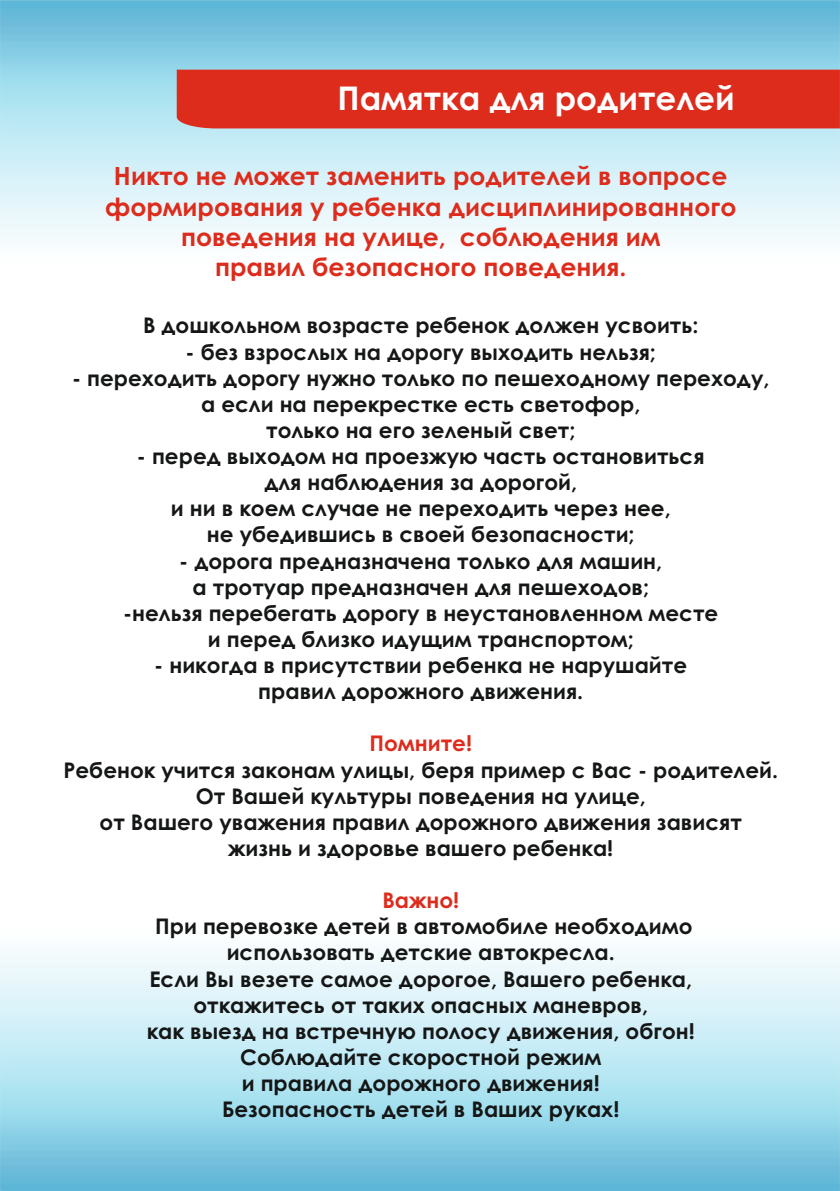
<style>
.page{position:relative;width:840px;height:1191px;background:#fff}
.page>*{position:absolute;margin:0;border:0;box-sizing:border-box;transform-origin:0 0}
.t1{font:700 32.6px "Century Gothic";color:#fff}
.t2{font:700 25px/30.4px "Century Gothic";color:#dd2b1c;text-align:center}
.t3{font:700 21.6px/26.2px "Century Gothic";color:#151616;text-align:center}
.t4{font:700 21.6px "Century Gothic";color:#dd2b1c}
</style>
<div class="page">
<img style="left:0;top:0;width:839px;height:239px">
<img style="left:0;top:953px;width:839px;height:238px">
<div style="left:177px;top:70px;width:662px;height:58px;background:#dd2b1c"></div>
<h1 class="t1" style="left:337px;top:73px;width:398px">Памятка для родителей</h1>
<p class="t2" style="left:105px;top:160px;width:632px">Никто не может заменить родителей в вопросе формирования у ребенка дисциплинированного поведения на улице, соблюдения им<br>правил безопасного поведения.</p>
<p class="t3" style="left:143px;top:311px;width:556px">В дошкольном возрасте ребенок должен усвоить:</p>
<p class="t3" style="left:185px;top:338px;width:471px">- без взрослых на дорогу выходить нельзя;</p>
<p class="t3" style="left:72px;top:364px;width:698px">- переходить дорогу нужно только по пешеходному переходу, а если на перекрестке есть светофор,<br>только на его зеленый свет;</p>
<p class="t3" style="left:137px;top:442px;width:569px">- перед выходом на проезжую часть остановиться для наблюдения за дорогой,<br>и ни в коем случае не переходить через нее,<br>не убедившись в своей безопасности;</p>
<p class="t3" style="left:123px;top:546px;width:596px">- дорога предназначена только для машин,<br>а тротуар предназначен для пешеходов;<br>-нельзя перебегать дорогу в неустановленном месте и перед близко идущим транспортом;</p>
<p class="t3" style="left:154px;top:651px;width:534px">- никогда в присутствии ребенка не нарушайте правил дорожного движения.</p>
<p class="t4" style="left:369px;top:727px;width:104px">Помните!</p>
<p class="t3" style="left:63px;top:755px;width:715px">Ребенок учится законам улицы, беря пример с Вас - родителей.<br>От Вашей культуры поведения на улице,<br>от Вашего уважения правил дорожного движения зависят<br>жизнь и здоровье вашего ребенка!</p>
<p class="t4" style="left:382px;top:884px;width:78px">Важно!</p>
<p class="t3" style="left:147px;top:912px;width:549px">При перевозке детей в автомобиле необходимо использовать детские автокресла.<br>Если Вы везете самое дорогое, Вашего ребенка, откажитесь от таких опасных маневров,<br>как выезд на встречную полосу движения, обгон!<br>Соблюдайте скоростной режим<br>и правила дорожного движения!<br>Безопасность детей в Ваших руках!</p>
</div>
